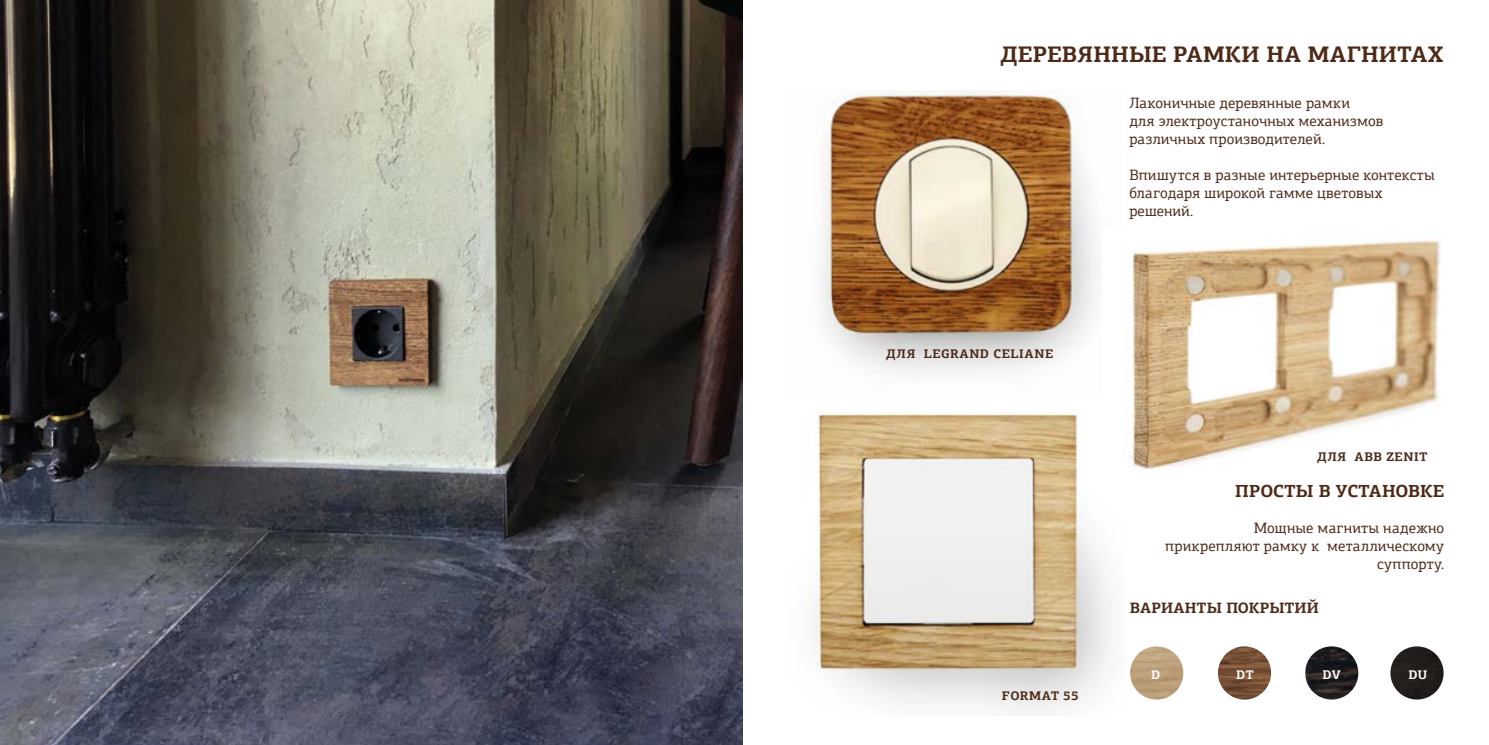
<style>
.page{position:relative;width:1489px;height:745px;background:#fff}
.page>*{position:absolute;margin:0;border:0;box-sizing:border-box;transform-origin:0 0}
.t1{font:700 22.5px "PF Agora Slab Pro";letter-spacing:.01em;color:#4d2a18}
.t2{font:700 17.5px "PF Agora Slab Pro";letter-spacing:.005em;color:#4d2a18}
.t3{font:15px/18px "PF Agora Slab Pro";letter-spacing:.01em;color:#4d2a18}
.t4{font:700 15px "PF Agora Slab Pro";letter-spacing:.02em;color:#4d2a18}
.t5{font:700 12.5px "PF Agora Slab Pro";letter-spacing:.045em;color:#4d2a18}
.t6{font:700 12.5px "PF Agora Slab Pro";color:#fff}
</style>
<div class="page">
<img style="left:821px;top:91px;width:276px;height:283px">
<img style="left:806px;top:412px;width:306px;height:298px">
<img style="left:1102px;top:240px;width:339px;height:255px">
<img style="left:0;top:0;width:742px;height:744px">
<img style="left:1130px;top:646px;width:53px;height:53px;border-radius:27px">
<img style="left:1304px;top:646px;width:54px;height:53px;border-radius:27px">
<img style="left:1217px;top:646px;width:53px;height:53px;border-radius:27px">
<div style="left:1390px;top:646px;width:53px;height:53px;background:#221e1b;border-radius:27px"></div>
<h1 class="t1" style="left:1000px;top:40px;width:444px">ДЕРЕВЯННЫЕ РАМКИ НА МАГНИТАХ</h1>
<p class="t3" style="left:1129px;top:93px;width:255px">Лаконичные деревянные рамки<br>для электроустаночных механизмов различных производителей.</p>
<p class="t3" style="left:1129px;top:165px;width:307px">Впишутся в разные интерьерные контексты благодаря широкой гамме цветовых решений.</p>
<p class="t5" style="left:886px;top:346px;width:168px">ДЛЯ LEGRAND CELIANE</p>
<p class="t5" style="left:1001px;top:687px;width:78px">FORMAT 55</p>
<p class="t5" style="left:1316px;top:449px;width:112px">ДЛЯ ABB ZENIT</p>
<p class="t2" style="left:1235px;top:479px;width:210px">ПРОСТЫ В УСТАНОВКЕ</p>
<p class="t3" style="left:1165px;top:518px;width:280px;text-align:right">Мощные магниты надежно прикрепляют рамку к металлическому суппорту.</p>
<p class="t4" style="left:1129px;top:597px;width:191px">ВАРИАНТЫ ПОКРЫТИЙ</p>
<p class="t6" style="left:1151px;top:666px;width:11px">D</p>
<p class="t6" style="left:1235px;top:666px;width:19px">DT</p>
<p class="t6" style="left:1322px;top:666px;width:20px">DV</p>
<p class="t6" style="left:1408px;top:666px;width:20px">DU</p>
</div>
